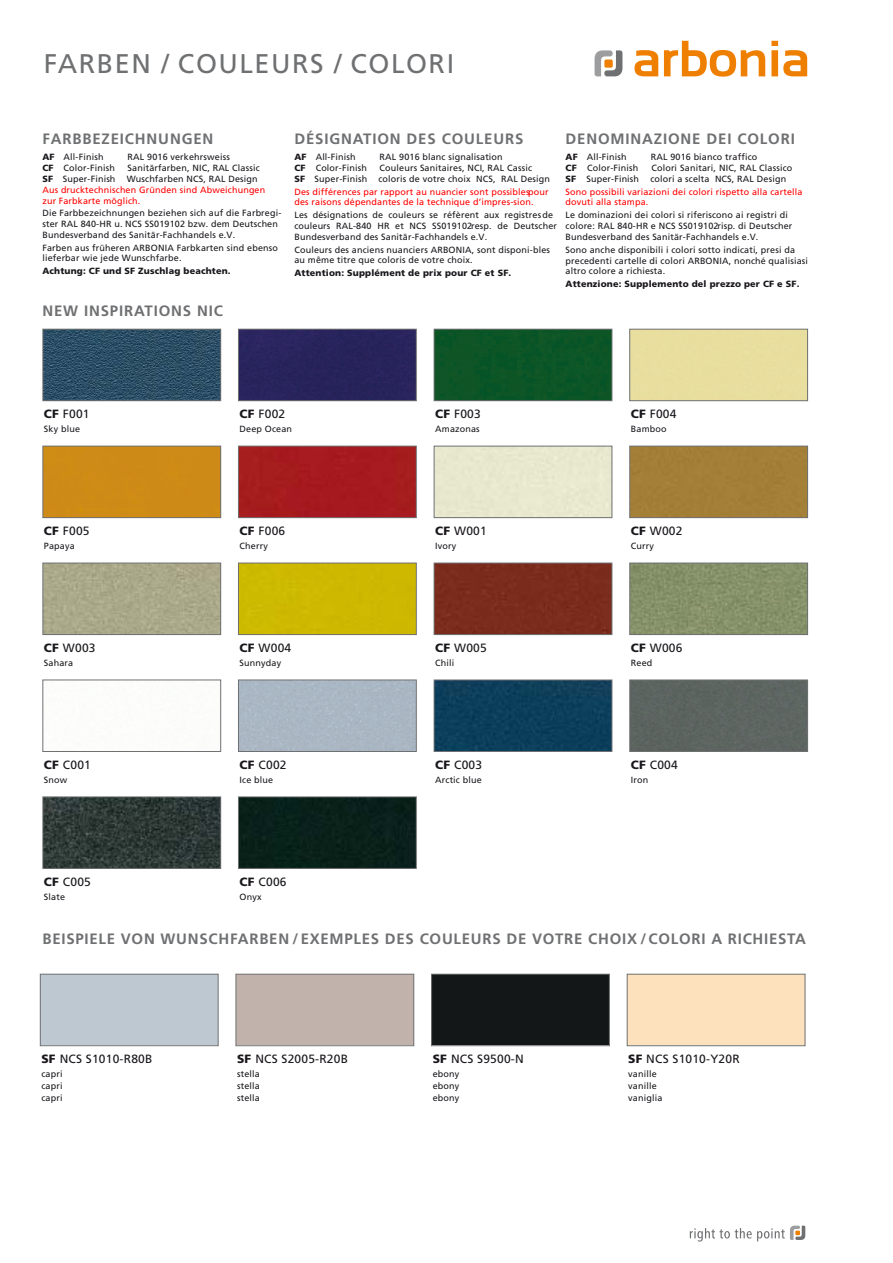
<style>
.page{position:relative;width:893px;height:1263px;background:#fff}
.page>*{position:absolute;margin:0;border:0;box-sizing:border-box;transform-origin:0 0}
.t1{font:27px "Frutiger";letter-spacing:.055em;color:#6f7072}
.t2{font:700 15px "Frutiger";letter-spacing:.055em;color:#6f7072}
.t3{font:12px "Frutiger";letter-spacing:.015em;color:#1a171c}
.t4{font:9px/10.8px "Frutiger";letter-spacing:.015em;color:#1a171c}
.t5{font:9px/10.6px "Frutiger";letter-spacing:.015em;color:#f00}
.t6{font:900 9px "Frutiger";letter-spacing:.02em;color:#1a171c}
.s1{font-weight:900}
.s2{color:#f00}
</style>
<div class="page">
<div style="left:240px;top:331px;width:175px;height:68px;background:#28245c"></div>
<div style="left:238px;top:329px;width:179px;height:72px;border:1px solid #6f7072"></div>
<img style="left:44px;top:331px;width:175px;height:68px">
<div style="left:42px;top:329px;width:179px;height:72px;border:1px solid #6f7072"></div>
<img style="left:436px;top:331px;width:174px;height:68px">
<div style="left:434px;top:329px;width:178px;height:72px;border:1px solid #6f7072"></div>
<div style="left:629px;top:329px;width:179px;height:72px;border:1px solid #6f7072"></div>
<div style="left:240px;top:448px;width:175px;height:68px;background:#a61a1f"></div>
<div style="left:238px;top:446px;width:179px;height:72px;border:1px solid #6f7072"></div>
<div style="left:44px;top:448px;width:175px;height:68px;background:#ce8a17"></div>
<div style="left:42px;top:446px;width:179px;height:72px;border:1px solid #6f7072"></div>
<div style="left:434px;top:446px;width:178px;height:72px;border:1px solid #6f7072"></div>
<div style="left:631px;top:448px;width:175px;height:68px;background:#a47f38"></div>
<div style="left:629px;top:446px;width:179px;height:72px;border:1px solid #6f7072"></div>
<div style="left:240px;top:565px;width:175px;height:68px;background:#ceb800"></div>
<div style="left:238px;top:563px;width:179px;height:72px;border:1px solid #6f7072"></div>
<img style="left:44px;top:565px;width:175px;height:68px">
<div style="left:42px;top:563px;width:179px;height:72px;border:1px solid #6f7072"></div>
<div style="left:436px;top:565px;width:174px;height:68px;background:#7a2b1c"></div>
<div style="left:434px;top:563px;width:178px;height:72px;border:1px solid #6f7072"></div>
<img style="left:631px;top:565px;width:175px;height:68px">
<div style="left:629px;top:563px;width:179px;height:72px;border:1px solid #6f7072"></div>
<div style="left:240px;top:682px;width:175px;height:68px;background:#a9b7c3"></div>
<div style="left:238px;top:680px;width:179px;height:72px;border:1px solid #6f7072"></div>
<div style="left:42px;top:680px;width:179px;height:72px;border:1px solid #6f7072"></div>
<div style="left:436px;top:682px;width:174px;height:68px;background:#0c3e5b"></div>
<div style="left:434px;top:680px;width:178px;height:72px;border:1px solid #6f7072"></div>
<div style="left:631px;top:682px;width:175px;height:68px;background:#5d6561"></div>
<div style="left:629px;top:680px;width:179px;height:72px;border:1px solid #6f7072"></div>
<div style="left:240px;top:799px;width:175px;height:68px;background:#09211a"></div>
<div style="left:238px;top:797px;width:179px;height:72px;border:1px solid #6f7072"></div>
<img style="left:44px;top:799px;width:175px;height:68px">
<div style="left:42px;top:797px;width:179px;height:72px;border:1px solid #6f7072"></div>
<div style="left:236px;top:975px;width:177px;height:70px;background:#c1b2ab"></div>
<div style="left:236px;top:974px;width:178px;height:72px;border:1px solid #6f7072"></div>
<div style="left:41px;top:975px;width:177px;height:70px;background:#bdc8d0"></div>
<div style="left:40px;top:974px;width:179px;height:72px;border:1px solid #6f7072"></div>
<div style="left:432px;top:975px;width:177px;height:70px;background:#141718"></div>
<div style="left:431px;top:974px;width:179px;height:72px;border:1px solid #6f7072"></div>
<div style="left:627px;top:975px;width:178px;height:70px;background:#fce1bc"></div>
<div style="left:627px;top:974px;width:178px;height:72px;border:1px solid #6f7072"></div>
<svg style="left:634px;top:50px;width:24px;height:26px"></svg>
<svg style="left:664px;top:41px;width:101px;height:36px"></svg>
<svg style="left:771px;top:41px;width:36px;height:35px"></svg>
<svg style="left:594px;top:50px;width:28px;height:26px"></svg>
<div style="left:604px;top:60px;width:9px;height:8px;background:#ee7f00;border-radius:2px"></div>
<svg style="left:690px;top:1226px;width:115px;height:16px"></svg>
<h1 class="t1" style="left:44px;top:53px;width:412px">FARBEN / COULEURS / COLORI</h1>
<h2 class="t2" style="left:42px;top:133px;width:172px">FARBBEZEICHNUNGEN</h2>
<p class="t4" style="left:42px;top:152px;width:63px"><span class="s1">AF</span> All-Finish</p>
<p class="t4" style="left:128px;top:152px;width:104px">RAL 9016 verkehrsweiss</p>
<p class="t4" style="left:42px;top:163px;width:74px"><span class="s1">CF</span> Color-Finish</p>
<p class="t4" style="left:42px;top:163px;width:224px;text-indent:85px">Sanitärfarben, NIC, RAL Classic <span class="s1">SF</span> Super-Finish Wuschfarben NCS, RAL Design <span class="s2">Aus drucktechnischen Gründen sind Abweichungen zur Farbkarte möglich.</span></p>
<p class="t4" style="left:42px;top:208px;width:241px">Die Farbbezeichnungen beziehen sich auf die Farbregi&shy;ster RAL 840-HR u. NCS SS019102 bzw. dem Deutschen<br>Bundesverband des Sanitär-Fachhandels e.V.</p>
<p class="t4" style="left:42px;top:243px;width:237px">Farben aus früheren ARBONIA Farbkarten sind ebenso lieferbar wie jede Wunschfarbe.</p>
<p class="t6" style="left:42px;top:268px;width:190px">Achtung: CF und SF Zuschlag beachten.</p>
<h2 class="t2" style="left:42px;top:305px;width:182px">NEW INSPIRATIONS NIC</h2>
<h2 class="t2" style="left:294px;top:133px;width:230px">DÉSIGNATION DES COULEURS</h2>
<p class="t4" style="left:294px;top:152px;width:63px"><span class="s1">AF</span> All-Finish</p>
<p class="t4" style="left:380px;top:152px;width:125px">RAL 9016 blanc signalisation</p>
<p class="t4" style="left:294px;top:163px;width:74px"><span class="s1">CF</span> Color-Finish</p>
<p class="t4" style="left:294px;top:163px;width:257px;text-indent:85px">Couleurs Sanitaires, NCI, RAL Cassic<br><span class="s1">SF</span> Super-Finish coloris de votre choix NCS, RAL Design</p>
<p class="t5" style="left:294px;top:187px;width:256px">Des différences par rapport au nuancier sont possiblespour des raisons dépendantes de la technique d’impres-sion.</p>
<p class="t4" style="left:294px;top:210px;width:264px">Les désignations de couleurs se réfèrent aux registresde couleurs RAL-840 HR et NCS SS019102resp. de Deutscher<br>Bundesverband des Sanitär-Fachhandels e.V.</p>
<p class="t4" style="left:294px;top:245px;width:257px">Couleurs des anciens nuanciers ARBONIA, sont disponi-bles au même titre que coloris de votre choix.</p>
<p class="t6" style="left:294px;top:270px;width:218px">Attention: Supplément de prix pour CF et SF.</p>
<h2 class="t2" style="left:565px;top:133px;width:231px">DENOMINAZIONE DEI COLORI</h2>
<p class="t4" style="left:565px;top:152px;width:63px"><span class="s1">AF</span> All-Finish</p>
<p class="t4" style="left:651px;top:152px;width:108px">RAL 9016 bianco traffico</p>
<p class="t4" style="left:565px;top:163px;width:74px"><span class="s1">CF</span> Color-Finish</p>
<p class="t4" style="left:565px;top:163px;width:228px;text-indent:86px">Colori Sanitari, NIC, RAL Classico<br><span class="s1">SF</span> Super-Finish colori a scelta NCS, RAL Design</p>
<p class="t5" style="left:565px;top:187px;width:238px">Sono possibili variazioni dei colori rispetto alla cartella dovuti alla stampa.</p>
<p class="t4" style="left:565px;top:211px;width:228px">Le dominazioni dei colori si riferiscono ai registri di colore: RAL 840-HR e NCS SS019102risp. di Deutscher<br>Bundesverband des Sanitär-Fachhandels e.V.</p>
<p class="t4" style="left:565px;top:245px;width:244px">Sono anche disponibili i colori sotto indicati, presi da precedenti cartelle di colori ARBONIA, nonché qualisiasi altro colore a richiesta.</p>
<p class="t6" style="left:565px;top:281px;width:235px">Attenzione: Supplemento del prezzo per CF e SF.</p>
<h3 class="t3" style="left:44px;top:409px;width:47px"><span class="s1">CF</span> F001</h3>
<p class="t4" style="left:44px;top:424px;width:38px">Sky blue</p>
<h3 class="t3" style="left:240px;top:409px;width:47px"><span class="s1">CF</span> F002</h3>
<p class="t4" style="left:240px;top:424px;width:54px">Deep Ocean</p>
<h3 class="t3" style="left:435px;top:409px;width:47px"><span class="s1">CF</span> F003</h3>
<p class="t4" style="left:435px;top:424px;width:46px">Amazonas</p>
<h3 class="t3" style="left:631px;top:409px;width:47px"><span class="s1">CF</span> F004</h3>
<p class="t4" style="left:631px;top:424px;width:37px">Bamboo</p>
<h3 class="t3" style="left:44px;top:526px;width:47px"><span class="s1">CF</span> F005</h3>
<p class="t4" style="left:44px;top:541px;width:32px">Papaya</p>
<h3 class="t3" style="left:240px;top:526px;width:47px"><span class="s1">CF</span> F006</h3>
<p class="t4" style="left:240px;top:541px;width:30px">Cherry</p>
<h3 class="t3" style="left:435px;top:526px;width:53px"><span class="s1">CF</span> W001</h3>
<p class="t4" style="left:435px;top:541px;width:23px">Ivory</p>
<h3 class="t3" style="left:631px;top:526px;width:53px"><span class="s1">CF</span> W002</h3>
<p class="t4" style="left:631px;top:541px;width:25px">Curry</p>
<h3 class="t3" style="left:44px;top:643px;width:53px"><span class="s1">CF</span> W003</h3>
<p class="t4" style="left:44px;top:658px;width:31px">Sahara</p>
<h3 class="t3" style="left:240px;top:643px;width:53px"><span class="s1">CF</span> W004</h3>
<p class="t4" style="left:240px;top:658px;width:43px">Sunnyday</p>
<h3 class="t3" style="left:435px;top:643px;width:53px"><span class="s1">CF</span> W005</h3>
<p class="t4" style="left:435px;top:658px;width:21px">Chili</p>
<h3 class="t3" style="left:631px;top:643px;width:53px"><span class="s1">CF</span> W006</h3>
<p class="t4" style="left:631px;top:658px;width:23px">Reed</p>
<h3 class="t3" style="left:44px;top:760px;width:48px"><span class="s1">CF</span> C001</h3>
<p class="t4" style="left:44px;top:775px;width:25px">Snow</p>
<h3 class="t3" style="left:240px;top:760px;width:48px"><span class="s1">CF</span> C002</h3>
<p class="t4" style="left:240px;top:775px;width:35px">Ice blue</p>
<h3 class="t3" style="left:435px;top:760px;width:48px"><span class="s1">CF</span> C003</h3>
<p class="t4" style="left:435px;top:775px;width:48px">Arctic blue</p>
<h3 class="t3" style="left:631px;top:760px;width:48px"><span class="s1">CF</span> C004</h3>
<p class="t4" style="left:631px;top:775px;width:19px">Iron</p>
<h3 class="t3" style="left:44px;top:877px;width:48px"><span class="s1">CF</span> C005</h3>
<p class="t4" style="left:44px;top:892px;width:23px">Slate</p>
<h3 class="t3" style="left:240px;top:877px;width:48px"><span class="s1">CF</span> C006</h3>
<p class="t4" style="left:240px;top:892px;width:23px">Onyx</p>
<h2 class="t2" style="left:42px;top:933px;width:765px">BEISPIELE VON WUNSCHFARBEN / EXEMPLES DES COULEURS DE VOTRE CHOIX / COLORI A RICHIESTA</h2>
<h3 class="t3" style="left:41px;top:1054px;width:113px"><span class="s1">SF</span> NCS S1010-R80B</h3>
<p class="t4" style="left:41px;top:1069px;width:23px;line-height:12px;text-align:justify">capri capri capri</p>
<h3 class="t3" style="left:237px;top:1054px;width:112px"><span class="s1">SF</span> NCS S2005-R20B</h3>
<p class="t4" style="left:237px;top:1069px;width:24px;line-height:12px;text-align:justify">stella stella stella</p>
<h3 class="t3" style="left:433px;top:1054px;width:93px"><span class="s1">SF</span> NCS S9500-N</h3>
<p class="t4" style="left:433px;top:1069px;width:28px;line-height:12px;text-align:justify">ebony ebony ebony</p>
<h3 class="t3" style="left:628px;top:1054px;width:113px"><span class="s1">SF</span> NCS S1010-Y20R</h3>
<p class="t4" style="left:628px;top:1068px;width:36px;line-height:12.3px">vanille vanille vaniglia</p>
</div>
